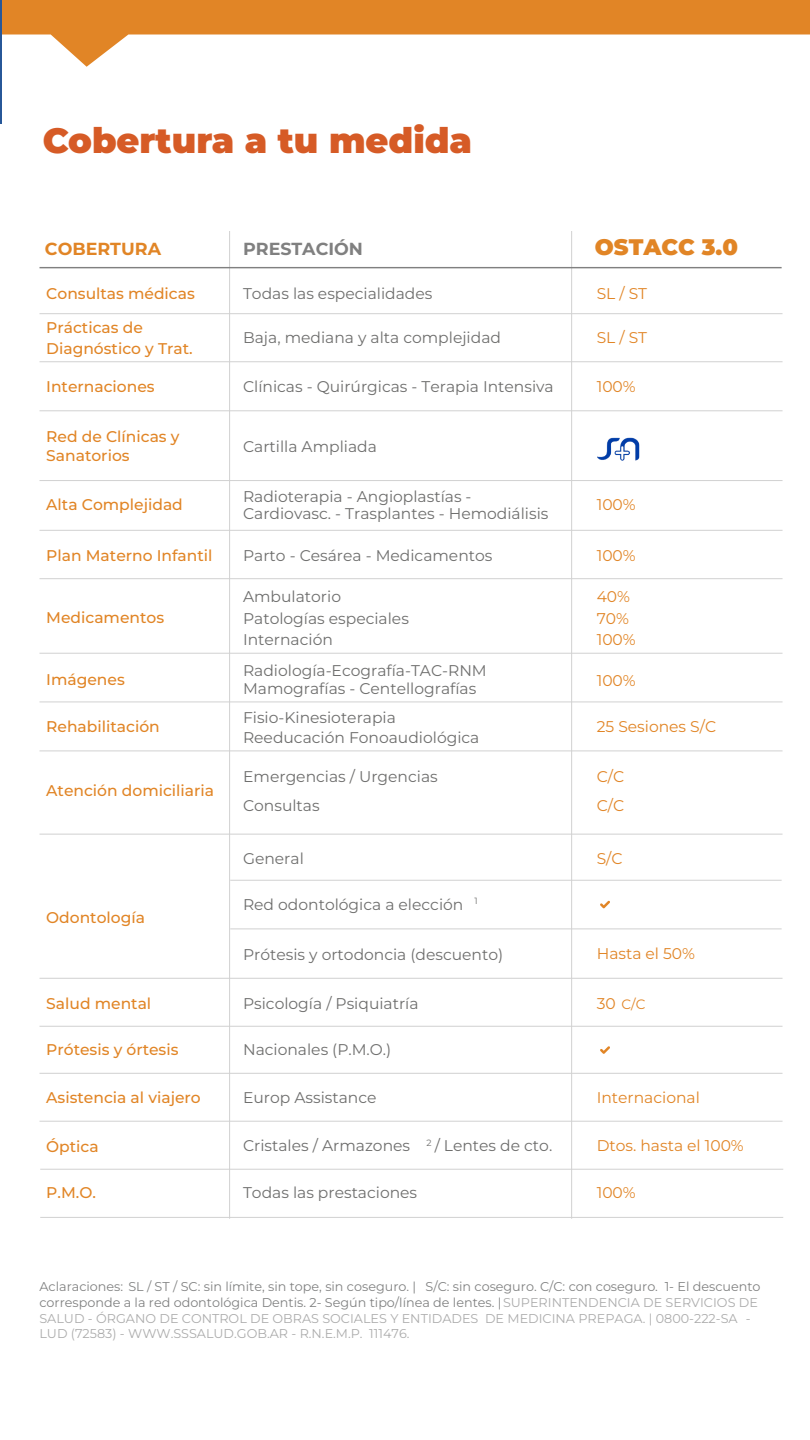
<style>
.page{position:relative;width:810px;height:1440px;background:#fff}
.page>*{position:absolute;margin:0;border:0;box-sizing:border-box;transform-origin:0 0}
.t1{font:900 35.17px "Montserrat";color:#d65b26}
.t2{font:900 22.5px "Montserrat";color:#e18526}
.t3{font:700 17.48px "Montserrat";color:#808080}
.t4{font:700 17.48px "Montserrat";color:#e18526}
.t5{font:15.52px/21.5px "Montserrat";color:#6f6f6e}
.t6{font:500 15.52px/33.4px "Montserrat";color:#e18526}
.t7{font:15.52px/21.5px "Montserrat";color:#e18526}
.t8{font:13.58px "Montserrat";color:#e18526}
.t9{font:12.75px/15.8px "Montserrat";color:#818282}
.s1{font-size:15.52px}
.s2{color:#acacac}
</style>
<div class="page">
<svg style="left:600px;top:1046px;width:10px;height:8px"></svg>
<svg style="left:600px;top:901px;width:10px;height:7px"></svg>
<hr style="left:40px;top:1217px;width:743px;height:1px;background:#d1d1d1">
<hr style="left:571px;top:231px;width:1px;height:988px;background:#d1d1d1">
<hr style="left:40px;top:313px;width:743px;height:1px;background:#d1d1d1">
<hr style="left:229px;top:231px;width:1px;height:988px;background:#d1d1d1">
<hr style="left:40px;top:361px;width:743px;height:1px;background:#d1d1d1">
<hr style="left:40px;top:410px;width:743px;height:1px;background:#d1d1d1">
<hr style="left:40px;top:480px;width:743px;height:1px;background:#d1d1d1">
<hr style="left:40px;top:530px;width:743px;height:1px;background:#d1d1d1">
<hr style="left:40px;top:578px;width:743px;height:1px;background:#d1d1d1">
<hr style="left:40px;top:653px;width:743px;height:1px;background:#d1d1d1">
<hr style="left:40px;top:702px;width:743px;height:1px;background:#d1d1d1">
<hr style="left:40px;top:751px;width:743px;height:1px;background:#d1d1d1">
<hr style="left:40px;top:834px;width:743px;height:1px;background:#d1d1d1">
<hr style="left:230px;top:880px;width:552px;height:1px;background:#d1d1d1">
<hr style="left:230px;top:929px;width:552px;height:1px;background:#d1d1d1">
<hr style="left:40px;top:978px;width:743px;height:1px;background:#d1d1d1">
<hr style="left:40px;top:1026px;width:743px;height:1px;background:#d1d1d1">
<hr style="left:40px;top:1073px;width:743px;height:1px;background:#d1d1d1">
<hr style="left:40px;top:1121px;width:743px;height:1px;background:#d1d1d1">
<hr style="left:40px;top:1169px;width:743px;height:1px;background:#d1d1d1">
<hr style="left:40px;top:267px;width:742px;height:1px;background:#808080">
<svg style="left:1px;top:0;width:809px;height:67px;fill:#e18526"></svg>
<img style="left:597px;top:437px;width:43px;height:24px">
<hr style="left:0;top:0;width:1px;height:123px;background:#275798">
<h1 class="t1" style="left:43px;top:117px;width:431px">Cobertura a tu medida</h1>
<p class="t4" style="left:45px;top:238px;width:118px">COBERTURA</p>
<p class="t3" style="left:243px;top:238px;width:121px">PRESTACIÓN</p>
<h2 class="t2" style="left:595px;top:232px;width:145px">OSTACC 3.0</h2>
<p class="t6" style="left:46px;top:277px;width:150px">Consultas médicas<br>Prácticas de</p>
<p class="t6" style="left:46px;top:332px;width:148px">Diagnóstico y Trat.</p>
<p class="t6" style="left:46px;top:369px;width:110px">Internaciones</p>
<p class="t6" style="left:46px;top:427px;width:135px;line-height:18.6px">Red de Clínicas y<br>Sanatorios</p>
<p class="t6" style="left:46px;top:488px;width:138px">Alta Complejidad</p>
<p class="t5" style="left:243px;top:283px;width:191px">Todas las especialidades</p>
<p class="t7" style="left:597px;top:283px;width:52px">SL / ST</p>
<p class="t7" style="left:597px;top:326px;width:52px">SL / ST</p>
<p class="t5" style="left:243px;top:327px;width:259px">Baja, mediana y alta complejidad</p>
<p class="t5" style="left:243px;top:375px;width:312px">Clínicas - Quirúrgicas - Terapia Intensiva</p>
<p class="t7" style="left:597px;top:375px;width:41px">100%</p>
<p class="t5" style="left:243px;top:435px;width:135px">Cartilla Ampliada</p>
<p class="t5" style="left:243px;top:487px;width:307px;line-height:17.5px">Radioterapia - Angioplastías -<br>Cardiovasc. - Trasplantes - Hemodiálisis</p>
<p class="t7" style="left:597px;top:494px;width:41px">100%</p>
<p class="t6" style="left:46px;top:538px;width:168px">Plan Materno Infantil</p>
<p class="t5" style="left:243px;top:544px;width:251px">Parto - Cesárea - Medicamentos</p>
<p class="t7" style="left:597px;top:544px;width:41px">100%</p>
<p class="t6" style="left:46px;top:601px;width:119px">Medicamentos</p>
<p class="t6" style="left:46px;top:662px;width:80px">Imágenes</p>
<p class="t6" style="left:46px;top:710px;width:115px">Rehabilitación</p>
<p class="t6" style="left:46px;top:774px;width:169px">Atención domiciliaria</p>
<p class="t6" style="left:46px;top:900px;width:100px">Odontología</p>
<p class="t6" style="left:46px;top:986px;width:106px">Salud mental</p>
<p class="t6" style="left:46px;top:1032px;width:134px">Prótesis y órtesis</p>
<p class="t6" style="left:46px;top:1081px;width:156px">Asistencia al viajero</p>
<p class="t6" style="left:46px;top:1129px;width:54px">Óptica</p>
<p class="t5" style="left:243px;top:585px;width:167px">Ambulatorio<br>Patologías especiales<br>Internación</p>
<p class="t7" style="left:597px;top:585px;width:41px">40%<br>70%<br>100%</p>
<p class="t5" style="left:243px;top:661px;width:245px;line-height:18.1px">Radiología-Ecografía-TAC-RNM<br>Mamografías - Centellografías</p>
<p class="t5" style="left:243px;top:708px;width:238px;line-height:19.4px">Fisio-Kinesioterapia<br>Reeducación Fonoaudiológica</p>
<p class="t7" style="left:597px;top:669px;width:41px">100%</p>
<p class="t7" style="left:597px;top:715px;width:121px">25 Sesiones S/C</p>
<p class="t5" style="left:243px;top:766px;width:196px">Emergencias / Urgencias</p>
<p class="t7" style="left:597px;top:766px;width:29px">C/C</p>
<p class="t5" style="left:243px;top:794px;width:78px">Consultas</p>
<p class="t7" style="left:597px;top:794px;width:29px">C/C</p>
<p class="t5" style="left:243px;top:847px;width:62px">General</p>
<p class="t5" style="left:243px;top:893px;width:236px">Red odontológica a elección <sup>1</sup></p>
<p class="t5" style="left:243px;top:943px;width:262px">Prótesis y ortodoncia (descuento)</p>
<p class="t5" style="left:243px;top:992px;width:177px">Psicología / Psiquiatría</p>
<p class="t5" style="left:243px;top:1038px;width:150px">Nacionales (P.M.O.)</p>
<p class="t5" style="left:243px;top:1087px;width:135px">Europ Assistance</p>
<p class="t5" style="left:243px;top:1135px;width:311px">Cristales / Armazones <sup>2</sup> / Lentes de cto.</p>
<p class="t7" style="left:597px;top:847px;width:27px">S/C</p>
<p class="t7" style="left:597px;top:942px;width:100px">Hasta el 50%</p>
<p class="t8" style="left:597px;top:995px;width:50px"><span class="s1">30</span> C/C</p>
<p class="t7" style="left:597px;top:1087px;width:105px">Internacional</p>
<p class="t7" style="left:597px;top:1135px;width:149px">Dtos. hasta el 100%</p>
<p class="t6" style="left:46px;top:1175px;width:51px">P.M.O.</p>
<p class="t5" style="left:243px;top:1181px;width:176px">Todas las prestaciones</p>
<p class="t7" style="left:597px;top:1181px;width:41px">100%</p>
<p class="t9" style="left:39px;top:1278px;width:723px">Aclaraciones: SL / ST / SC: sin límite, sin tope, sin coseguro. | S/C: sin coseguro. C/C: con coseguro. 1- El descuento corresponde a la red odontológica Dentis. 2- Según tipo/línea de lentes. | <span class="s2">SUPERINTENDENCIA DE SERVICIOS DE SALUD - ÓRGANO DE CONTROL DE OBRAS SOCIALES Y ENTIDADES DE MEDICINA PREPAGA. | 0800-222-SA - LUD (72583) - WWW.SSSALUD.GOB.AR - R.N.E.M.P. 111476.</span></p>
</div>
